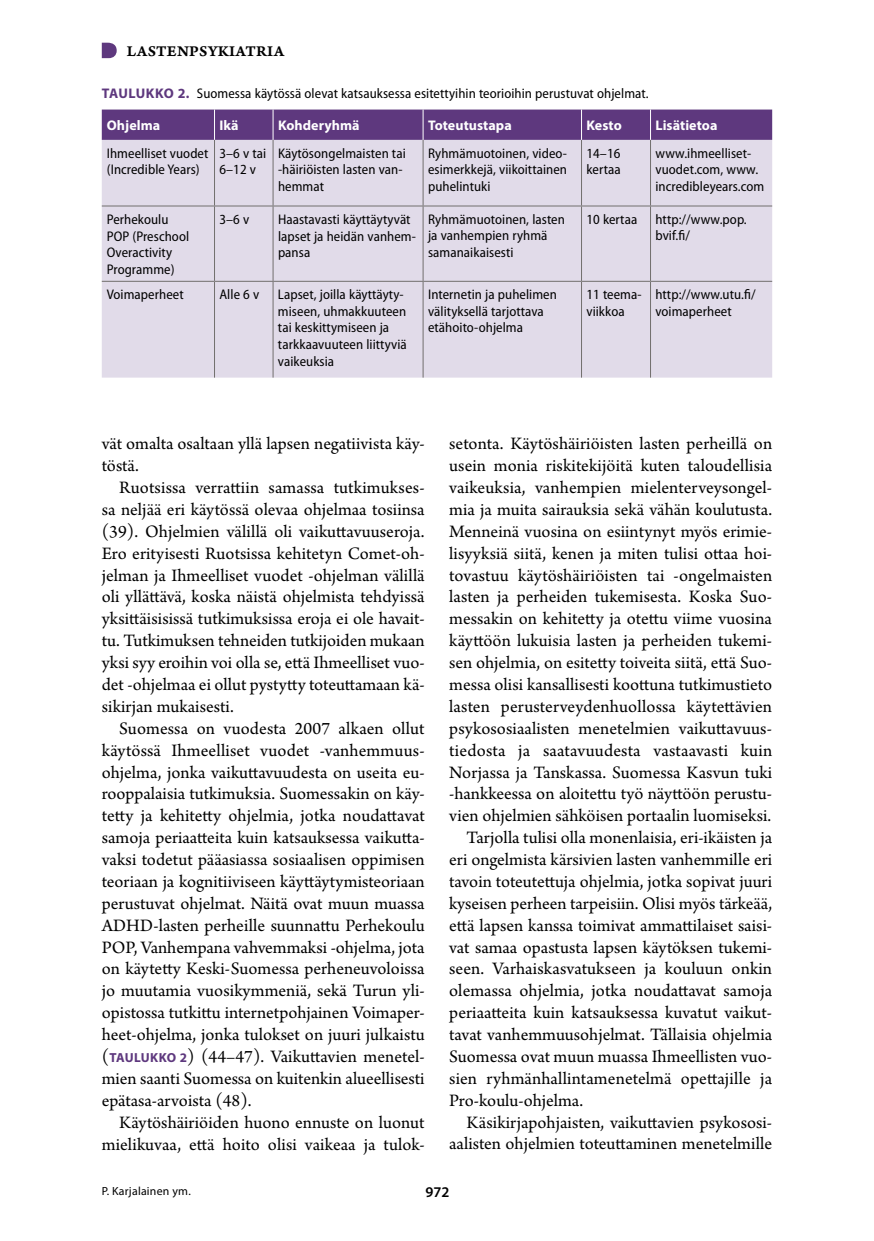
<style>
.page{position:relative;width:874px;height:1241px;background:#fff}
.page>*{position:absolute;margin:0;border:0;box-sizing:border-box;transform-origin:0 0}
.t1{font:18.38px/21.9px "Arno Pro";color:#000;text-align:justify}
.t2{font:15.75px "Arno Pro Smbd Caption";letter-spacing:.015em;color:#000}
.t3{font:600 14.88px "Myriad Pro";color:#000}
.t4{font:semi-condensed 14px/16.6px "Myriad Pro";letter-spacing:.005em;color:#000}
.t5{font:700 14px "Myriad Pro";letter-spacing:.005em;color:#fff}
.t6{font:11.9px "Myriad Pro";letter-spacing:.02em;color:#000}
.s1{font-weight:700;font-stretch:normal;color:#5e387e}
.s2{font-family:"Myriad Pro";font-weight:700;font-size:13.12px;color:#5e387e}
</style>
<div class="page">
<svg style="left:102px;top:43px;width:15px;height:15px"></svg>
<svg style="left:102px;top:109px;width:669px;height:31px;background:#623d81"></svg>
<div style="left:102px;top:140px;width:669px;height:237px;background:#e1dbe9"></div>
<hr style="left:214px;top:109px;width:1px;height:31px;background:#fff">
<hr style="left:272px;top:109px;width:1px;height:31px;background:#fff">
<hr style="left:422px;top:109px;width:1px;height:31px;background:#fff">
<hr style="left:580px;top:109px;width:1px;height:31px;background:#fff">
<hr style="left:649px;top:109px;width:1px;height:31px;background:#fff">
<hr style="left:214px;top:140px;width:1px;height:65px;background:#716f6d">
<hr style="left:272px;top:140px;width:1px;height:65px;background:#716f6d">
<hr style="left:422px;top:140px;width:1px;height:65px;background:#716f6d">
<hr style="left:580px;top:140px;width:1px;height:65px;background:#716f6d">
<hr style="left:649px;top:140px;width:1px;height:65px;background:#716f6d">
<hr style="left:102px;top:205px;width:112px;height:1px;background:#716f6d">
<hr style="left:214px;top:205px;width:59px;height:1px;background:#716f6d">
<hr style="left:214px;top:206px;width:1px;height:75px;background:#716f6d">
<hr style="left:273px;top:205px;width:150px;height:1px;background:#716f6d">
<hr style="left:272px;top:206px;width:1px;height:75px;background:#716f6d">
<hr style="left:423px;top:205px;width:158px;height:1px;background:#716f6d">
<hr style="left:422px;top:206px;width:1px;height:75px;background:#716f6d">
<hr style="left:581px;top:205px;width:69px;height:1px;background:#716f6d">
<hr style="left:580px;top:206px;width:1px;height:75px;background:#716f6d">
<hr style="left:650px;top:205px;width:121px;height:1px;background:#716f6d">
<hr style="left:649px;top:206px;width:1px;height:75px;background:#716f6d">
<hr style="left:102px;top:281px;width:112px;height:1px;background:#716f6d">
<hr style="left:214px;top:281px;width:59px;height:1px;background:#716f6d">
<hr style="left:214px;top:282px;width:1px;height:95px;background:#716f6d">
<hr style="left:273px;top:281px;width:150px;height:1px;background:#716f6d">
<hr style="left:272px;top:282px;width:1px;height:95px;background:#716f6d">
<hr style="left:423px;top:281px;width:158px;height:1px;background:#716f6d">
<hr style="left:422px;top:282px;width:1px;height:95px;background:#716f6d">
<hr style="left:581px;top:281px;width:69px;height:1px;background:#716f6d">
<hr style="left:580px;top:282px;width:1px;height:95px;background:#716f6d">
<hr style="left:650px;top:281px;width:121px;height:1px;background:#716f6d">
<hr style="left:649px;top:282px;width:1px;height:95px;background:#716f6d">
<p class="t2" style="left:127px;top:41px;width:159px">LASTENPSYKIATRIA</p>
<p class="t4" style="left:102px;top:84px;width:548px"><span class="s1">TAULUKKO 2.</span> Suomessa käytössä olevat katsauksessa esitettyihin teorioihin perustuvat ohjelmat.</p>
<p class="t5" style="left:107px;top:116px;width:55px">Ohjelma</p>
<p class="t5" style="left:219px;top:116px;width:21px">Ikä</p>
<p class="t5" style="left:278px;top:116px;width:83px">Kohderyhmä</p>
<p class="t5" style="left:428px;top:116px;width:85px">Toteutustapa</p>
<p class="t5" style="left:586px;top:116px;width:37px">Kesto</p>
<p class="t5" style="left:655px;top:116px;width:63px">Lisätietoa</p>
<p class="t4" style="left:107px;top:145px;width:103px">Ihmeelliset vuodet (Incredible Years)</p>
<p class="t4" style="left:219px;top:145px;width:48px">3–6 v tai<br>6–12 v</p>
<p class="t4" style="left:278px;top:145px;width:129px">Käytösongelmaisten tai ‑häiriöisten lasten van&shy;hemmat</p>
<p class="t4" style="left:428px;top:145px;width:140px;text-align:justify">Ryhmämuotoinen, video&shy;esimerkkejä, viikoittainen puhelintuki</p>
<p class="t4" style="left:586px;top:145px;width:36px">14–16 kertaa</p>
<p class="t4" style="left:655px;top:145px;width:110px">www.ihmeelliset&shy;vuodet.com, www. incredibleyears.com</p>
<p class="t4" style="left:107px;top:211px;width:84px">Perhekoulu<br>POP (Preschool<br>Overactivity<br>Programme)</p>
<p class="t4" style="left:219px;top:211px;width:31px">3–6 v</p>
<p class="t4" style="left:278px;top:211px;width:139px">Haastavasti käyttäytyvät lapset ja heidän vanhem&shy;pansa</p>
<p class="t4" style="left:428px;top:211px;width:138px">Ryhmämuotoinen, lasten ja vanhempien ryhmä samanaikaisesti</p>
<p class="t4" style="left:586px;top:211px;width:52px">10 kertaa</p>
<p class="t4" style="left:655px;top:211px;width:93px">http://www.pop. bvif.fi/</p>
<p class="t4" style="left:107px;top:286px;width:78px">Voimaperheet</p>
<p class="t4" style="left:219px;top:286px;width:41px">Alle 6 v</p>
<p class="t4" style="left:278px;top:286px;width:130px">Lapset, joilla käyttäyty&shy;miseen, uhmakkuuteen tai keskittymiseen ja tarkkaavuuteen liittyviä vaikeuksia</p>
<p class="t4" style="left:428px;top:286px;width:130px">Internetin ja puhelimen välityksellä tarjottava etähoito-ohjelma</p>
<p class="t4" style="left:586px;top:286px;width:57px">11 teema&shy;viikkoa</p>
<p class="t4" style="left:655px;top:286px;width:102px">http://www.utu.fi/ voimaperheet</p>
<p class="t1" style="left:102px;top:434px;width:324px">vät omalta osaltaan yllä lapsen negatiivista käy&shy;töstä.</p>
<p class="t1" style="left:102px;top:477px;width:324px;text-indent:17px">Ruotsissa verrattiin samassa tutkimukses&shy;sa neljää eri käytössä olevaa ohjelmaa tosiinsa (39). Ohjelmien välillä oli vaikuttavuuseroja.<br>Ero erityisesti Ruotsissa kehitetyn Comet-oh&shy;jelman ja Ihmeelliset vuodet ‑ohjelman välillä oli yllättävä, koska näistä ohjelmista tehdyissä yksittäisisissä tutkimuksissa eroja ei ole havait&shy;tu. Tutkimuksen tehneiden tutkijoiden mukaan yksi syy eroihin voi olla se, että Ihmeelliset vuo&shy;det ‑ohjelmaa ei ollut pystytty toteuttamaan kä&shy;sikirjan mukaisesti.</p>
<p class="t1" style="left:102px;top:718px;width:324px;text-indent:17px">Suomessa on vuodesta 2007 alkaen ollut käytössä Ihmeelliset vuodet ‑vanhemmuus&shy;ohjelma, jonka vaikuttavuudesta on useita eu&shy;rooppalaisia tutkimuksia. Suomessakin on käy&shy;tetty ja kehitetty ohjelmia, jotka noudattavat samoja periaatteita kuin katsauksessa vaikutta&shy;vaksi todetut pääasiassa sosiaalisen oppimisen teoriaan ja kognitiiviseen käyttäytymisteoriaan perustuvat ohjelmat. Näitä ovat muun muassa ADHD-lasten perheille suunnattu Perhekoulu POP, Vanhempana vahvemmaksi ‑ohjelma, jota on käytetty Keski-Suomessa perheneuvoloissa jo muutamia vuosikymmeniä, sekä Turun yli&shy;opistossa tutkittu internetpohjainen Voimaper&shy;heet-ohjelma, jonka tulokset on juuri julkaistu (<span class="s2">TAULUKKO 2</span>) (44–47). Vaikuttavien menetel&shy;mien saanti Suomessa on kuitenkin alueellisesti epätasa-arvoista (48).</p>
<p class="t1" style="left:102px;top:1112px;width:324px;text-align:right">Käytöshäiriöiden huono ennuste on luonut mielikuvaa, että hoito olisi vaikeaa ja tulok-</p>
<p class="t1" style="left:449px;top:433px;width:324px">setonta. Käytöshäiriöisten lasten perheillä on</p>
<p class="t1" style="left:449px;top:455px;width:324px">usein monia riskitekijöitä kuten taloudellisia</p>
<p class="t1" style="left:449px;top:477px;width:324px">vaikeuksia, vanhempien mielenterveysongel-</p>
<p class="t1" style="left:449px;top:499px;width:324px">mia ja muita sairauksia sekä vähän koulutusta.</p>
<p class="t1" style="left:449px;top:521px;width:324px">Menneinä vuosina on esiintynyt myös erimie-</p>
<p class="t1" style="left:449px;top:543px;width:324px">lisyyksiä siitä, kenen ja miten tulisi ottaa hoi-</p>
<p class="t1" style="left:449px;top:565px;width:324px">tovastuu käytöshäiriöisten tai -ongelmaisten</p>
<p class="t1" style="left:449px;top:587px;width:324px">lasten ja perheiden tukemisesta. Koska Suo-</p>
<p class="t1" style="left:449px;top:608px;width:324px">messakin on kehitetty ja otettu viime vuosina</p>
<p class="t1" style="left:449px;top:630px;width:324px">käyttöön lukuisia lasten ja perheiden tukemi-</p>
<p class="t1" style="left:449px;top:652px;width:324px">sen ohjelmia, on esitetty toiveita siitä, että Suo-</p>
<p class="t1" style="left:449px;top:674px;width:324px">messa olisi kansallisesti koottuna tutkimustieto</p>
<p class="t1" style="left:449px;top:696px;width:324px">lasten perusterveydenhuollossa käytettävien</p>
<p class="t1" style="left:449px;top:718px;width:324px">psykososiaalisten menetelmien vaikuttavuus-</p>
<p class="t1" style="left:449px;top:740px;width:324px">tiedosta ja saatavuudesta vastaavasti kuin</p>
<p class="t1" style="left:449px;top:761px;width:324px">Norjassa ja Tanskassa. Suomessa Kasvun tuki</p>
<p class="t1" style="left:449px;top:783px;width:324px">‑hankkeessa on aloitettu työ näyttöön perustu-</p>
<p class="t1" style="left:449px;top:805px;width:323px">vien ohjelmien sähköisen portaalin luomiseksi.</p>
<p class="t1" style="left:466px;top:827px;width:307px">Tarjolla tulisi olla monenlaisia, eri-ikäisten ja</p>
<p class="t1" style="left:449px;top:849px;width:324px">eri ongelmista kärsivien lasten vanhemmille eri</p>
<p class="t1" style="left:449px;top:871px;width:324px">tavoin toteutettuja ohjelmia, jotka sopivat juuri</p>
<p class="t1" style="left:449px;top:893px;width:324px">kyseisen perheen tarpeisiin. Olisi myös tärkeää,</p>
<p class="t1" style="left:449px;top:915px;width:324px">että lapsen kanssa toimivat ammattilaiset saisi-</p>
<p class="t1" style="left:449px;top:936px;width:324px">vat samaa opastusta lapsen käytöksen tukemi-</p>
<p class="t1" style="left:449px;top:958px;width:324px">seen. Varhaiskasvatukseen ja kouluun onkin</p>
<p class="t1" style="left:449px;top:980px;width:324px">olemassa ohjelmia, jotka noudattavat samoja</p>
<p class="t1" style="left:449px;top:1002px;width:324px">periaatteita kuin katsauksessa kuvatut vaikut-</p>
<p class="t1" style="left:449px;top:1024px;width:324px">tavat vanhemmuusohjelmat. Tällaisia ohjelmia</p>
<p class="t1" style="left:449px;top:1046px;width:324px">Suomessa ovat muun muassa Ihmeellisten vuo-</p>
<p class="t1" style="left:449px;top:1068px;width:324px">sien ryhmänhallintamenetelmä opettajille ja</p>
<p class="t1" style="left:449px;top:1089px;width:135px">Pro-koulu-ohjelma.</p>
<p class="t1" style="left:466px;top:1111px;width:307px">Käsikirjapohjaisten, vaikuttavien psykososi-</p>
<p class="t1" style="left:449px;top:1133px;width:324px">aalisten ohjelmien toteuttaminen menetelmille</p>
<p class="t6" style="left:102px;top:1183px;width:90px">P. Karjalainen ym.</p>
<p class="t3" style="left:425px;top:1182px;width:25px">972</p>
</div>
